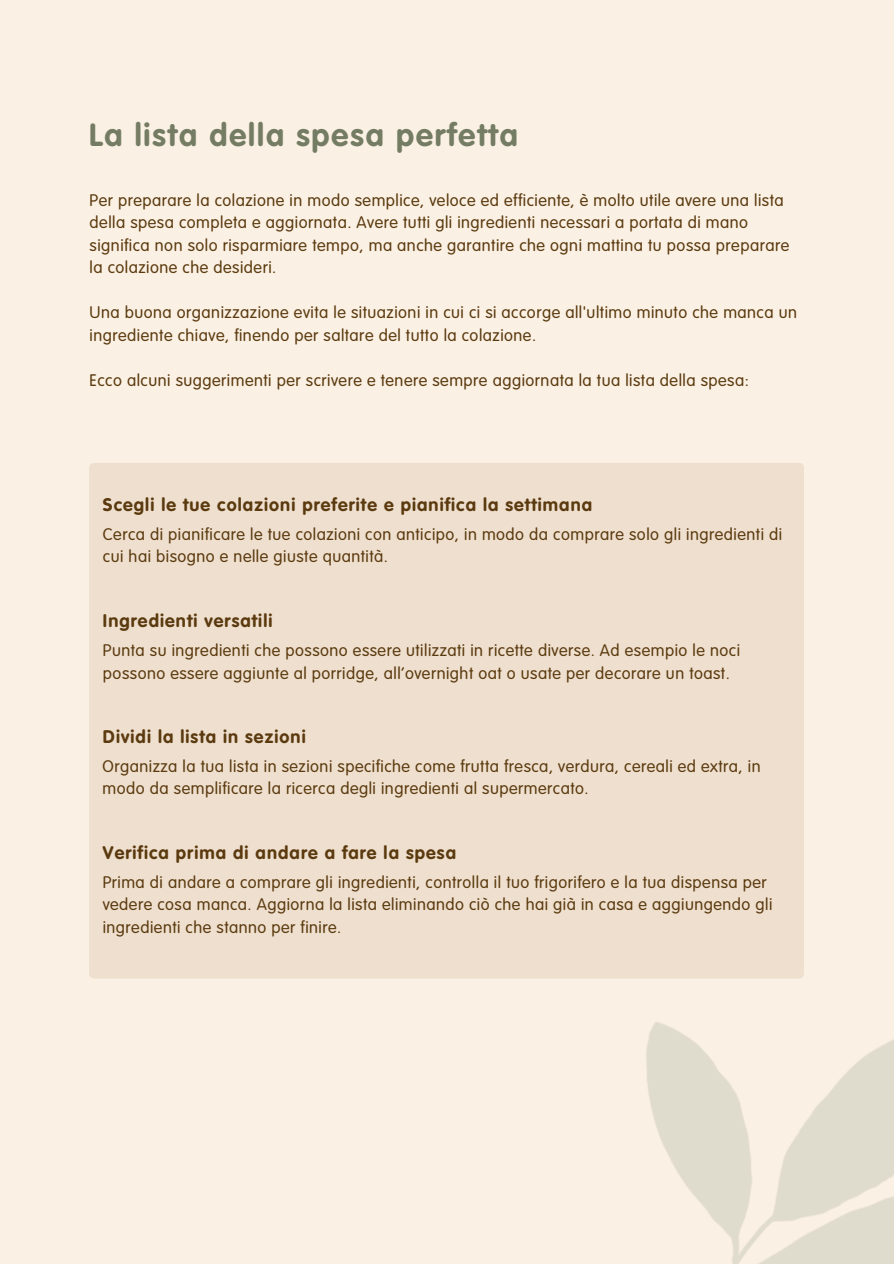
<style>
.page{position:relative;width:894px;height:1264px;background:#fff}
.page>*{position:absolute;margin:0;border:0;box-sizing:border-box;transform-origin:0 0}
.t1{font:700 31.5px "VAG Rounded LT Pro";letter-spacing:.06em;color:#747c63}
.t2{font:700 18px "VAG Rounded LT Pro";letter-spacing:.06em;color:#5b3a0f}
.t3{font:300 16.5px/22.5px "VAG Rounded LT Pro";letter-spacing:.03em;color:#5b3a0f}
</style>
<div class="page">
<div style="left:0;top:0;width:893px;height:1263px;background:#faf0e3"></div>
<div style="left:89px;top:463px;width:714px;height:515px;background:#eedfce;border-radius:5px"></div>
<img style="left:436px;top:767px;width:457px;height:496px">
<h1 class="t1" style="left:89px;top:122px;width:430px">La lista della spesa perfetta</h1>
<p class="t3" style="left:90px;top:190px;width:701px">Per preparare la colazione in modo semplice, veloce ed efficiente, è molto utile avere una lista della spesa completa e aggiornata. Avere tutti gli ingredienti necessari a portata di mano significa non solo risparmiare tempo, ma anche garantire che ogni mattina tu possa preparare la colazione che desideri.</p>
<p class="t3" style="left:90px;top:303px;width:708px">Una buona organizzazione evita le situazioni in cui ci si accorge all'ultimo minuto che manca un ingrediente chiave, finendo per saltare del tutto la colazione.</p>
<p class="t3" style="left:90px;top:370px;width:660px">Ecco alcuni suggerimenti per scrivere e tenere sempre aggiornata la tua lista della spesa:</p>
<h2 class="t2" style="left:103px;top:496px;width:490px">Scegli le tue colazioni preferite e pianifica la settimana</h2>
<p class="t3" style="left:103px;top:524px;width:680px">Cerca di pianificare le tue colazioni con anticipo, in modo da comprare solo gli ingredienti di cui hai bisogno e nelle giuste quantità.</p>
<p class="t2" style="left:103px;top:613px;width:171px">Ingredienti versatili</p>
<h2 class="t3" style="left:103px;top:640px;width:638px">Punta su ingredienti che possono essere utilizzati in ricette diverse. Ad esempio le noci possono essere aggiunte al porridge, all’overnight oat o usate per decorare un toast.</h2>
<h2 class="t2" style="left:103px;top:728px;width:204px">Dividi la lista in sezioni</h2>
<h2 class="t3" style="left:103px;top:756px;width:659px">Organizza la tua lista in sezioni specifiche come frutta fresca, verdura, cereali ed extra, in modo da semplificare la ricerca degli ingredienti al supermercato.</h2>
<p class="t2" style="left:103px;top:844px;width:354px">Verifica prima di andare a fare la spesa</p>
<p class="t3" style="left:103px;top:872px;width:671px">Prima di andare a comprare gli ingredienti, controlla il tuo frigorifero e la tua dispensa per vedere cosa manca. Aggiorna la lista eliminando ciò che hai già in casa e aggiungendo gli ingredienti che stanno per finire.</p>
</div>
